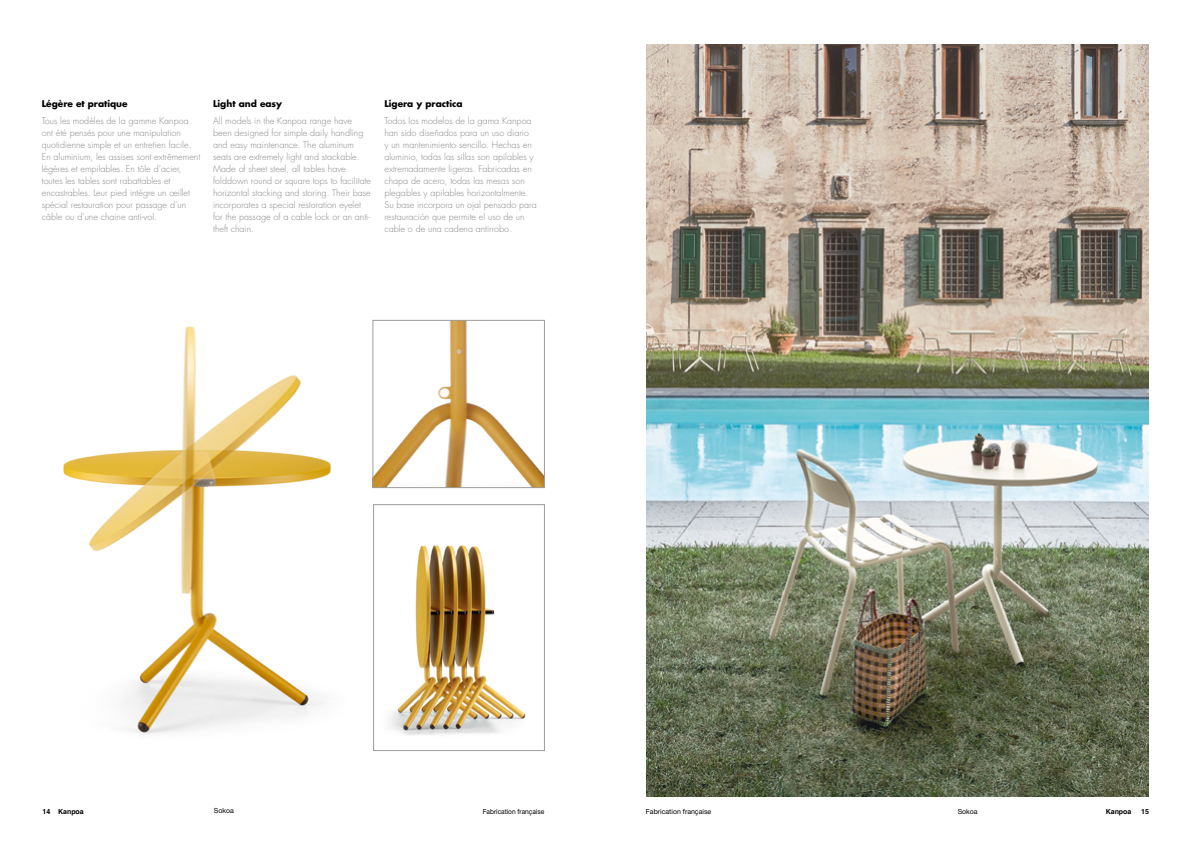
<style>
.page{position:relative;width:1191px;height:842px;background:#fff}
.page>*{position:absolute;margin:0;border:0;box-sizing:border-box;transform-origin:0 0}
.t1{font:300 9px/12px "Futura Std";color:#878787}
.t2{font:700 9px "Futura Std";color:#000}
.t3{font:7px "Helvetica Neue LT Std";color:#000}
.t4{font:7px "Helvetica Neue LT Std";color:#000;scale:.94 1}
.t5{font:700 7px "Helvetica";color:#000}
</style>
<div class="page">
<img style="left:647px;top:45px;width:501px;height:752px">
<img style="left:63px;top:326px;width:268px;height:408px">
<img style="left:389px;top:545px;width:137px;height:190px">
<div style="left:373px;top:504px;width:172px;height:247px;border:1px solid #9d9d9c"></div>
<img style="left:374px;top:322px;width:169px;height:164px">
<div style="left:372px;top:320px;width:173px;height:168px;border:1px solid #9d9d9c"></div>
<p class="t2" style="left:42px;top:97px;width:87px">Légère et pratique</p>
<p class="t1" style="left:42px;top:115px;width:160px">Tous les modèles de la gamme Kanpoa ont été pensés pour une manipulation quotidienne simple et un entretien facile.<br>En aluminium, les assises sont extrêmement légères et empilables. En tôle d’acier, toutes les tables sont rabattables et encastrables. Leur pied intègre un œillet spécial restauration pour passage d’un câble ou d’une chaine anti-vol.</p>
<p class="t2" style="left:213px;top:97px;width:70px">Light and easy</p>
<p class="t1" style="left:213px;top:115px;width:160px">All models in the Kanpoa range have been designed for simple daily handling and easy maintenance. The aluminum seats are extremely light and stackable.<br>Made of sheet steel, all tables have folddown round or square tops to facilitate horizontal stacking and storing. Their base incorporates a special restoration eyelet for the passage of a cable lock or an anti&shy;theft chain.</p>
<p class="t2" style="left:384px;top:97px;width:80px">Ligera y practica</p>
<p class="t1" style="left:384px;top:115px;width:154px">Todos los modelos de la gama Kanpoa han sido diseñados para un uso diario<br>y un mantenimiento sencillo. Hechas en aluminio, todas las sillas son apilables y extremadamente ligeras. Fabricadas en chapa de acero, todas las mesas son plegables y apilables horizontalmente.<br>Su base incorpora un ojal pensado para restauración que permite el uso de un cable o de una cadena antirrobo.</p>
<p class="t5" style="left:43px;top:807px;width:43px">14 Kanpoa</p>
<p class="t3" style="left:214px;top:806px;width:21px">Sokoa</p>
<p class="t4" style="left:483px;top:807px;width:67px">Fabrication française</p>
<p class="t3" style="left:646px;top:807px;width:67px">Fabrication française</p>
<p class="t3" style="left:957px;top:807px;width:21px">Sokoa</p>
<p class="t5" style="left:1105px;top:807px;width:27px">Kanpoa</p>
<p class="t5" style="left:1141px;top:807px;width:9px">15</p>
</div>
